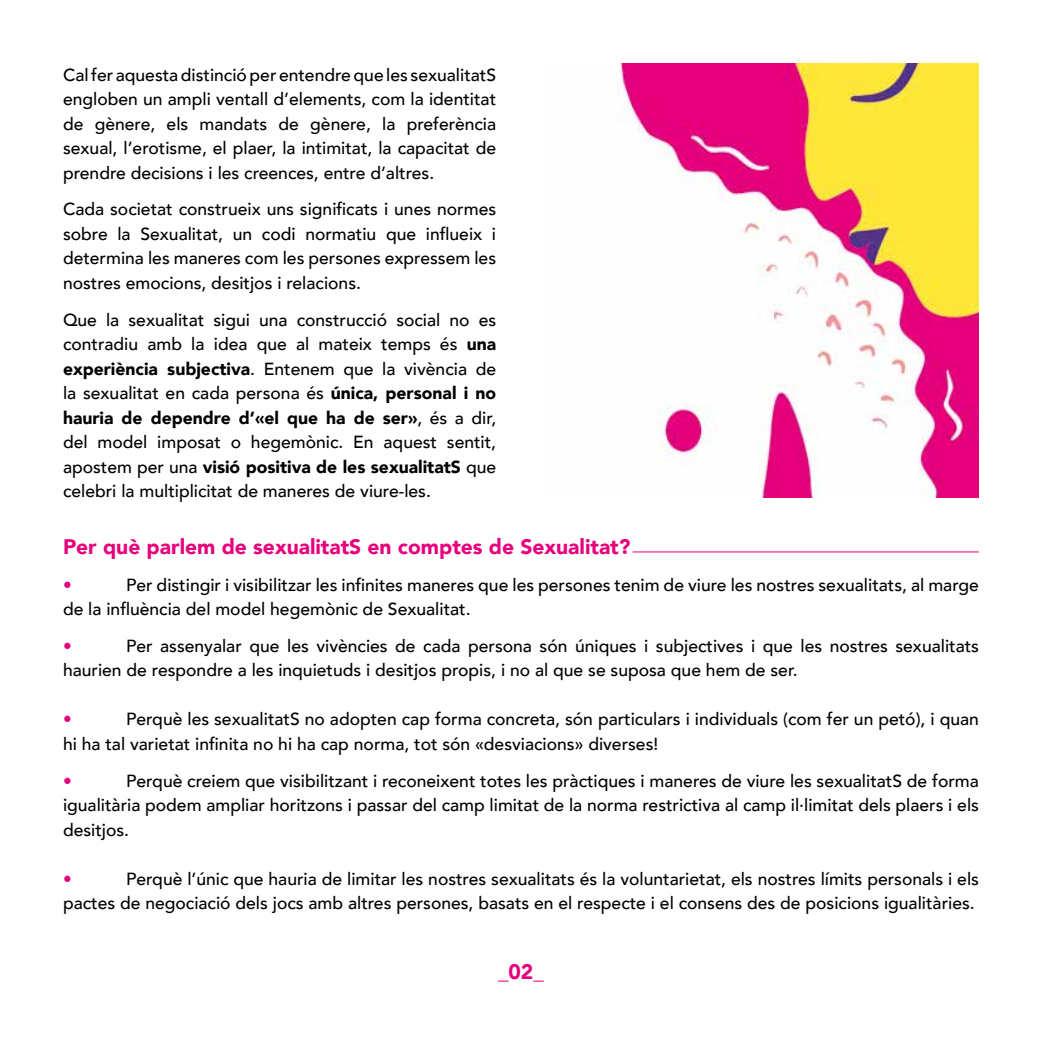
<style>
.page{position:relative;width:1042px;height:1042px;background:#fff}
.page>*{position:absolute;margin:0;border:0;box-sizing:border-box;transform-origin:0 0}
.t1{font:900 21px "Avenir";color:#e6007d}
.t2{font:500 17.5px/24.5px "Avenir";color:#000;text-align:justify}
.t3{font:500 17.5px "Avenir";color:#e6007d}
.s1{font-weight:900}
</style>
<div class="page">
<img style="left:617px;top:63px;width:362px;height:434px">
<hr style="left:632px;top:551px;width:347px;height:1px;background:#e6007d">
<p class="t2" style="left:63px;top:61px;width:435px">Cal fer aquesta distinció per entendre que les sexualitatS engloben un ampli ventall d’elements, com la identitat de gènere, els mandats de gènere, la preferència sexual, l’erotisme, el plaer, la intimitat, la capacitat de prendre decisions i les creences, entre d’altres.</p>
<p class="t2" style="left:63px;top:196px;width:435px">Cada societat construeix uns significats i unes normes sobre la Sexualitat, un codi normatiu que influeix i determina les maneres com les persones expressem les nostres emocions, desitjos i relacions.</p>
<p class="t2" style="left:63px;top:306px;width:435px">Que la sexualitat sigui una construcció social no es contradiu amb la idea que al mateix temps és <span class="s1">una experiència subjectiva</span>. Entenem que la vivència de la sexualitat en cada persona és <span class="s1">única, personal i no hauria de dependre d’«el que ha de ser»</span>, és a dir, del model imposat o hegemònic. En aquest sentit, apostem per una <span class="s1">visió positiva de les sexualitatS</span> que celebri la multiplicitat de maneres de viure-les.</p>
<p class="t1" style="left:63px;top:528px;width:569px">Per què parlem de sexualitatS en comptes de Sexualitat?</p>
<p class="t3" style="left:63px;top:569px;width:10px">•</p>
<p class="t2" style="left:63px;top:571px;width:917px;text-indent:63px">Per distingir i visibilitzar les infinites maneres que les persones tenim de viure les nostres sexualitats, al marge de la influència del model hegemònic de Sexualitat.</p>
<p class="t3" style="left:63px;top:630px;width:10px">•</p>
<p class="t2" style="left:63px;top:632px;width:917px;text-indent:63px">Per assenyalar que les vivències de cada persona són úniques i subjectives i que les nostres sexualitats haurien de respondre a les inquietuds i desitjos propis, i no al que se suposa que hem de ser.</p>
<p class="t3" style="left:63px;top:704px;width:10px">•</p>
<p class="t2" style="left:63px;top:706px;width:917px;text-indent:63px">Perquè les sexualitatS no adopten cap forma concreta, són particulars i individuals (com fer un petó), i quan hi ha tal varietat infinita no hi ha cap norma, tot són «desviacions» diverses!</p>
<p class="t3" style="left:63px;top:765px;width:10px">•</p>
<p class="t2" style="left:63px;top:767px;width:917px;text-indent:63px">Perquè creiem que visibilitzant i reconeixent totes les pràctiques i maneres de viure les sexualitatS de forma igualitària podem ampliar horitzons i passar del camp limitat de la norma restrictiva al camp il·limitat dels plaers i els desitjos.</p>
<p class="t3" style="left:63px;top:863px;width:10px">•</p>
<p class="t2" style="left:63px;top:865px;width:917px;text-align:right">Perquè l’únic que hauria de limitar les nostres sexualitats és la voluntarietat, els nostres límits personals i els<br>pactes de negociació dels jocs amb altres persones, basats en el respecte i el consens des de posicions igualitàries.</p>
<p class="t1" style="left:498px;top:953px;width:47px">_02_</p>
</div>
